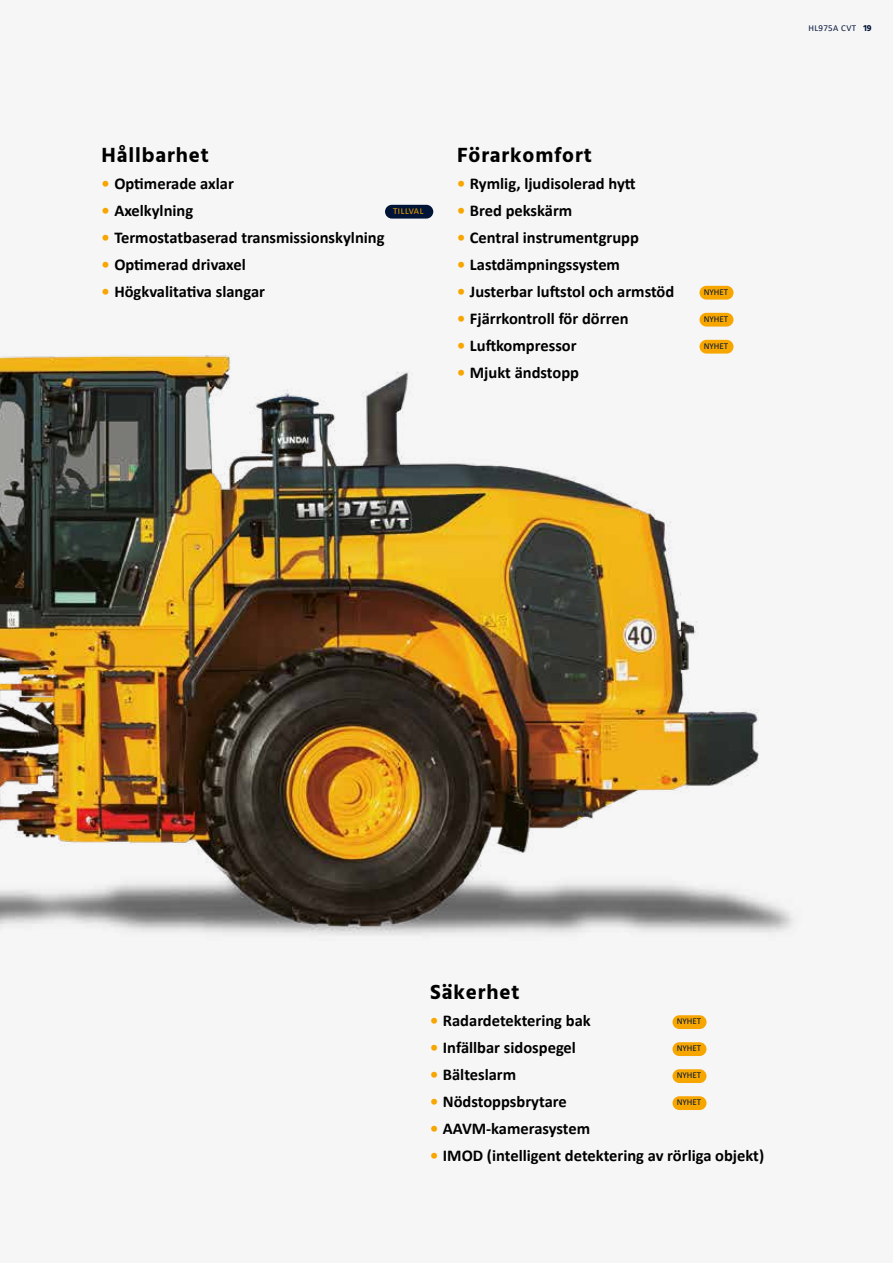
<style>
.page{position:relative;width:893px;height:1263px;background:#f7f6f7}
.page>*{position:absolute;margin:0;border:0;box-sizing:border-box;transform-origin:0 0}
.t1{font:700 21px "Hind";letter-spacing:.04em;color:#000}
.t2{font:700 16.5px "Calibri";color:#000}
.t3{font:9px "Calibri";color:#001437}
.t4{font:9px "Calibri";letter-spacing:.04em;color:#001437}
.t5{font:9px "Calibri";letter-spacing:.06em;color:#f7a600}
.s1{color:#f7a600}
.s2{font-family:"Hind";font-weight:700}
</style>
<div class="page">
<img style="left:0;top:204px;width:793px;height:906px">
<div style="left:672px;top:1015px;width:34px;height:14px;background:#f7a600;border-radius:7px"></div>
<div style="left:672px;top:1042px;width:34px;height:14px;background:#f7a600;border-radius:7px"></div>
<div style="left:672px;top:1069px;width:34px;height:14px;background:#f7a600;border-radius:7px"></div>
<div style="left:672px;top:1096px;width:34px;height:14px;background:#f7a600;border-radius:7px"></div>
<div style="left:699px;top:286px;width:34px;height:14px;background:#f7a600;border-radius:7px"></div>
<div style="left:699px;top:313px;width:34px;height:14px;background:#f7a600;border-radius:7px"></div>
<div style="left:699px;top:340px;width:34px;height:14px;background:#f7a600;border-radius:7px"></div>
<div style="left:385px;top:205px;width:48px;height:14px;background:#001437;border-radius:7px"></div>
<p class="t1" style="left:102px;top:142px;width:109px">Hållbarhet</p>
<p class="t2" style="left:102px;top:171px;width:134px"><span class="s1">•</span> Optimerade axlar</p>
<p class="t2" style="left:102px;top:198px;width:93px"><span class="s1">•</span> Axelkylning</p>
<p class="t5" style="left:393px;top:204px;width:32px">TILLVAL</p>
<p class="t2" style="left:102px;top:225px;width:284px"><span class="s1">•</span> Termostatbaserad transmissionskylning</p>
<p class="t2" style="left:102px;top:252px;width:146px"><span class="s1">•</span> Optimerad drivaxel</p>
<p class="t2" style="left:102px;top:279px;width:165px"><span class="s1">•</span> Högkvalitativa slangar</p>
<p class="t1" style="left:457px;top:142px;width:136px">Förarkomfort</p>
<p class="t2" style="left:457px;top:171px;width:180px"><span class="s1">•</span> Rymlig, ljudisolerad hytt</p>
<p class="t2" style="left:457px;top:198px;width:117px"><span class="s1">•</span> Bred pekskärm</p>
<p class="t2" style="left:457px;top:225px;width:183px"><span class="s1">•</span> Central instrumentgrupp</p>
<p class="t2" style="left:457px;top:252px;width:164px"><span class="s1">•</span> Lastdämpningssystem</p>
<p class="t2" style="left:457px;top:279px;width:219px"><span class="s1">•</span> Justerbar luftstol och armstöd</p>
<p class="t3" style="left:704px;top:285px;width:26px">NYHET</p>
<p class="t2" style="left:457px;top:306px;width:173px"><span class="s1">•</span> Fjärrkontroll för dörren</p>
<p class="t3" style="left:704px;top:312px;width:26px">NYHET</p>
<p class="t2" style="left:457px;top:333px;width:121px"><span class="s1">•</span> Luftkompressor</p>
<p class="t3" style="left:704px;top:339px;width:26px">NYHET</p>
<p class="t2" style="left:457px;top:360px;width:123px"><span class="s1">•</span> Mjukt ändstopp</p>
<p class="t4" style="left:808px;top:22px;width:65px">HL975A CVT <span class="s2">19</span></p>
<p class="t1" style="left:430px;top:979px;width:91px">Säkerhet</p>
<p class="t2" style="left:430px;top:1009px;width:162px"><span class="s1">•</span> Radardetektering bak</p>
<p class="t3" style="left:677px;top:1015px;width:26px">NYHET</p>
<p class="t2" style="left:430px;top:1036px;width:147px"><span class="s1">•</span> Infällbar sidospegel</p>
<p class="t3" style="left:677px;top:1042px;width:26px">NYHET</p>
<p class="t2" style="left:430px;top:1063px;width:88px"><span class="s1">•</span> Bälteslarm</p>
<p class="t3" style="left:677px;top:1069px;width:26px">NYHET</p>
<p class="t2" style="left:430px;top:1090px;width:138px"><span class="s1">•</span> Nödstoppsbrytare</p>
<p class="t3" style="left:677px;top:1096px;width:26px">NYHET</p>
<p class="t2" style="left:430px;top:1117px;width:162px"><span class="s1">•</span> AAVM-kamerasystem</p>
<p class="t2" style="left:430px;top:1144px;width:336px"><span class="s1">•</span> IMOD (intelligent detektering av rörliga objekt)</p>
</div>
